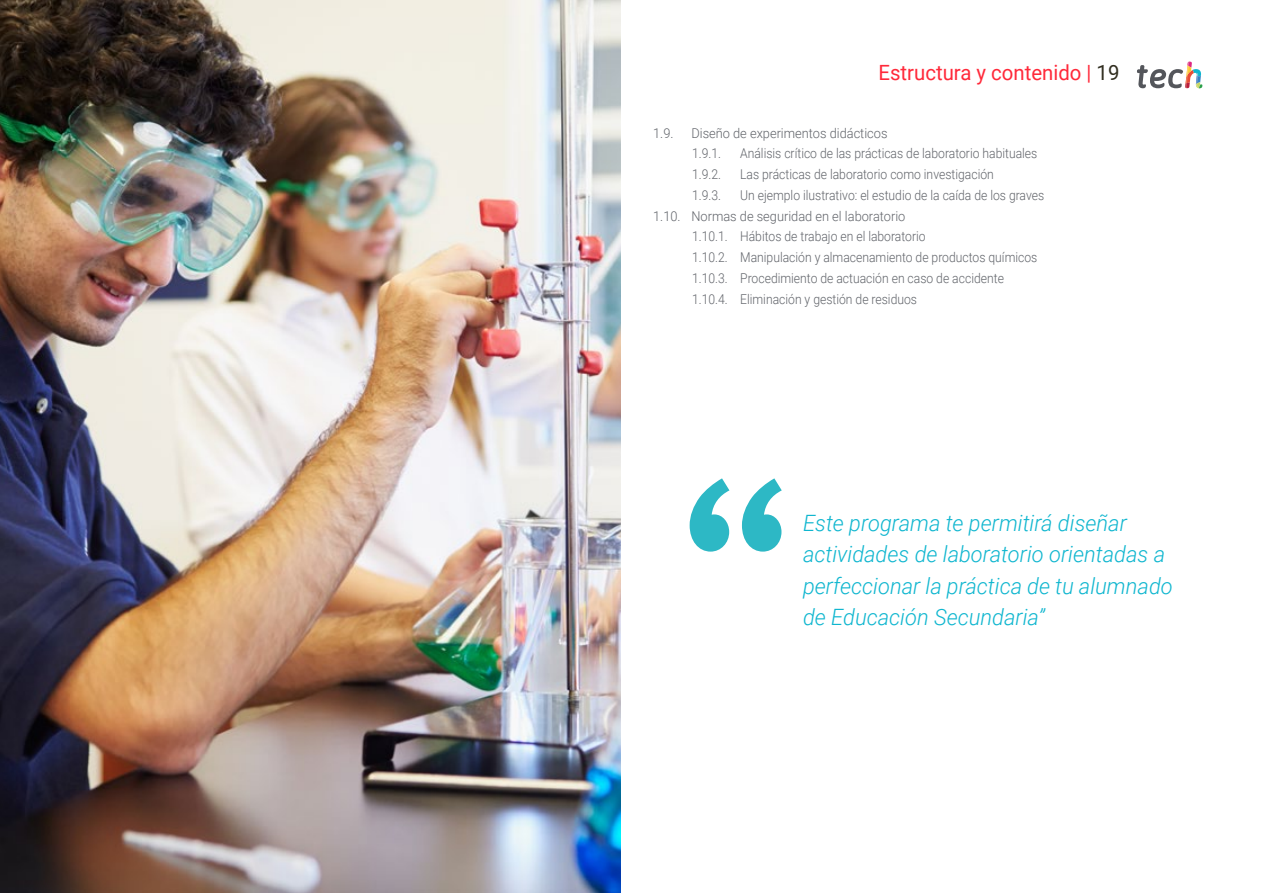
<style>
.page{position:relative;width:1263px;height:893px;background:#fff}
.page>*{position:absolute;margin:0;border:0;box-sizing:border-box;transform-origin:0 0}
.t1{font:italic 300 22.5px/31.5px "Roboto";color:#0fb6cf}
.t2{font:21px "Roboto";color:#ff293a}
.t3{font:300 13.5px "Roboto";color:#61646a;scale:.9 1}
.t4{font:300 13.5px/20.7px "Roboto";color:#61646a;scale:.95 1}
.s1{color:#312e20}
</style>
<div class="page">
<svg style="left:1137px;top:62px;width:65px;height:27px"></svg>
<img style="left:0;top:0;width:621px;height:893px">
<svg style="left:690px;top:478px;width:92px;height:74px"></svg>
<h2 class="t2" style="left:878px;top:57px;width:242px">Estructura y contenido | <span class="s1">19</span></h2>
<p class="t4" style="left:653px;top:122px;width:23px">1.9.</p>
<p class="t4" style="left:691px;top:122px;width:208px">Diseño de experimentos didácticos<br>1.9.1.</p>
<p class="t3" style="left:740px;top:144px;width:332px">Análisis crítico de las prácticas de laboratorio habituales</p>
<p class="t3" style="left:692px;top:165px;width:34px">1.9.2.</p>
<p class="t3" style="left:740px;top:165px;width:283px">Las prácticas de laboratorio como investigación</p>
<p class="t3" style="left:692px;top:186px;width:34px">1.9.3.</p>
<p class="t3" style="left:740px;top:186px;width:339px">Un ejemplo ilustrativo: el estudio de la caída de los graves</p>
<p class="t4" style="left:653px;top:205px;width:267px">1.10. Normas de seguridad en el laboratorio</p>
<p class="t3" style="left:692px;top:227px;width:261px">1.10.1. Hábitos de trabajo en el laboratorio</p>
<p class="t3" style="left:692px;top:248px;width:385px">1.10.2. Manipulación y almacenamiento de productos químicos</p>
<p class="t3" style="left:692px;top:269px;width:348px">1.10.3. Procedimiento de actuación en caso de accidente</p>
<p class="t3" style="left:692px;top:289px;width:251px">1.10.4. Eliminación y gestión de residuos</p>
<h1 class="t1" style="left:803px;top:506px;width:371px">Este programa te permitirá diseñar actividades de laboratorio orientadas a perfeccionar la práctica de tu alumnado de Educación Secundaria”</h1>
</div>
